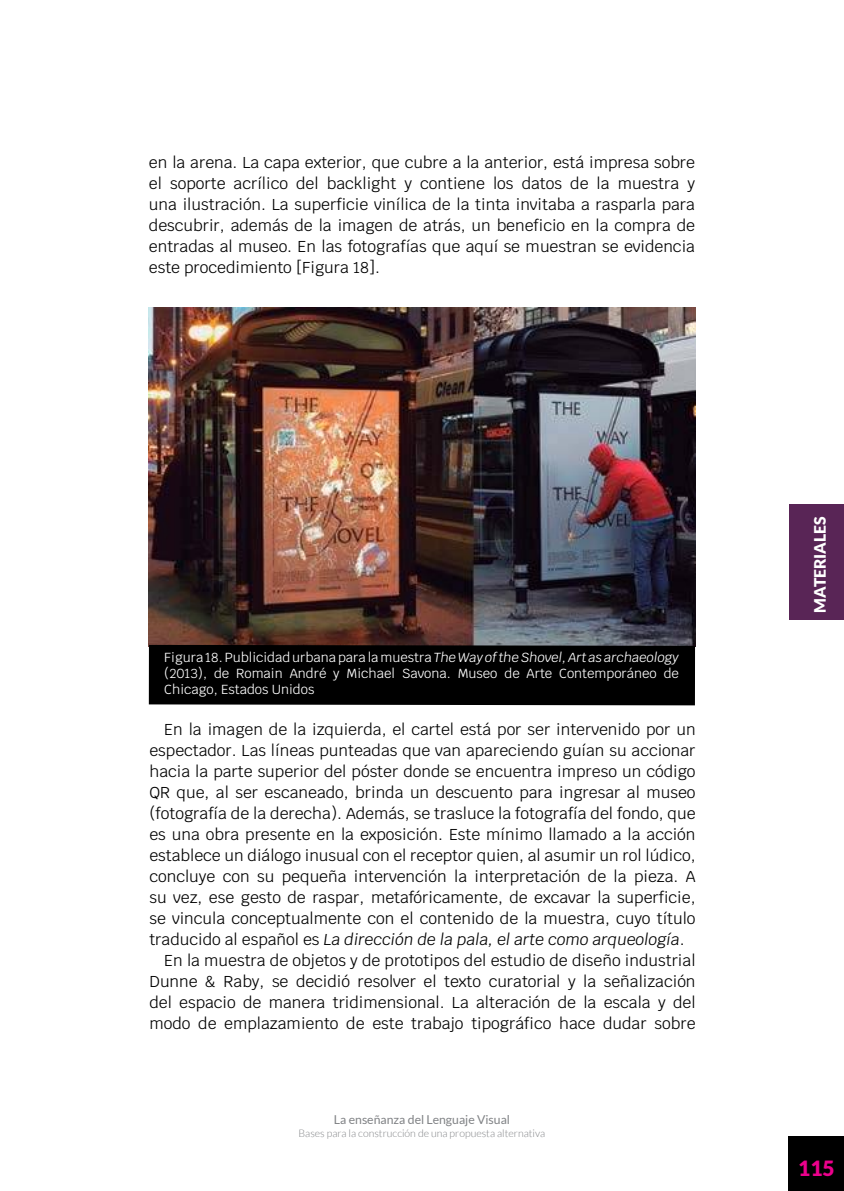
<style>
.page{position:relative;width:844px;height:1191px;background:#fff}
.page>*{position:absolute;margin:0;border:0;box-sizing:border-box;transform-origin:0 0}
.t1{font:900 21px "Lato";color:#ec008c}
.t2{font:15.75px/21px "Krub";color:#000;text-align:justify}
.t3{font:italic 15.75px "Krub";color:#000}
.t4{font:900 15.75px "Lato";color:#fff}
.t5{font:13.12px/15.8px "Krub";color:#fff;text-align:justify}
.t6{font:12.25px "Lato";color:#808285}
.t7{font:300 10.5px "Lato";color:#808285}
.s1{font-style:italic}
.s2{font-style:normal}
</style>
<div class="page">
<div style="left:788px;top:1136px;width:55px;height:55px;background:#000"></div>
<div style="left:789px;top:504px;width:54px;height:116px;background:#592556"></div>
<img style="left:149px;top:308px;width:545px;height:337px">
<div style="left:149px;top:645px;width:545px;height:60px;background:#000"></div>
<p class="t2" style="left:149px;top:152px;width:547px">en la arena. La capa exterior, que cubre a la anterior, está impresa sobre el soporte acrílico del backlight y contiene los datos de la muestra y una ilustración. La superficie vinílica de la tinta invitaba a rasparla para descubrir, además de la imagen de atrás, un beneficio en la compra de entradas al museo. En las fotografías que aquí se muestran se evidencia este procedimiento [Figura 18].</p>
<p class="t5" style="left:164px;top:649px;width:516px">Figura 18. Publicidad urbana para la muestra <span class="s1">The Way of theShovel, Art as archaeology </span>(2013), de Romain André y Michael Savona. Museo de Arte Contemporáneo de Chicago, Estados Unidos</p>
<p class="t2" style="left:164px;top:719px;width:532px">En la imagen de la izquierda, el cartel está por ser intervenido por un</p>
<p class="t2" style="left:149px;top:740px;width:547px">espectador. Las líneas punteadas que van apareciendo guían su accionar</p>
<p class="t2" style="left:149px;top:761px;width:547px">hacia la parte superior del póster donde se encuentra impreso un código</p>
<p class="t2" style="left:149px;top:782px;width:547px">QR que, al ser escaneado, brinda un descuento para ingresar al museo</p>
<p class="t2" style="left:149px;top:803px;width:547px">(fotografía de la derecha). Además, se trasluce la fotografía del fondo, que</p>
<p class="t2" style="left:149px;top:824px;width:547px">es una obra presente en la exposición. Este mínimo llamado a la acción</p>
<p class="t2" style="left:149px;top:845px;width:547px">establece un diálogo inusual con el receptor quien, al asumir un rol lúdico,</p>
<p class="t2" style="left:149px;top:866px;width:547px">concluye con su pequeña intervención la interpretación de la pieza. A</p>
<p class="t2" style="left:149px;top:887px;width:547px">su vez, ese gesto de raspar, metafóricamente, de excavar la superficie,</p>
<p class="t2" style="left:149px;top:908px;width:547px">se vincula conceptualmente con el contenido de la muestra, cuyo título</p>
<p class="t3" style="left:149px;top:926px;width:536px"><span class="s2">traducido al español es</span> La dirección de la pala, el arte como arqueología<span class="s2">.</span></p>
<p class="t2" style="left:164px;top:950px;width:532px">En la muestra de objetos y de prototipos del estudio de diseño industrial</p>
<p class="t2" style="left:149px;top:971px;width:547px">Dunne &amp; Raby, se decidió resolver el texto curatorial y la señalización</p>
<p class="t2" style="left:149px;top:992px;width:547px">del espacio de manera tridimensional. La alteración de la escala y del</p>
<p class="t2" style="left:149px;top:1013px;width:547px">modo de emplazamiento de este trabajo tipográfico hace dudar sobre</p>
<p class="t6" style="left:334px;top:1113px;width:178px">La enseñanza del Lenguaje Visual</p>
<p class="t7" style="left:298px;top:1127px;width:248px">Bases para la construcción de una propuesta alternativa</p>
<p class="t4" style="left:810px;top:612px;width:98px;rotate:-90deg">MATERIALES</p>
<h1 class="t1" style="left:798px;top:1156px;width:38px">115</h1>
</div>
